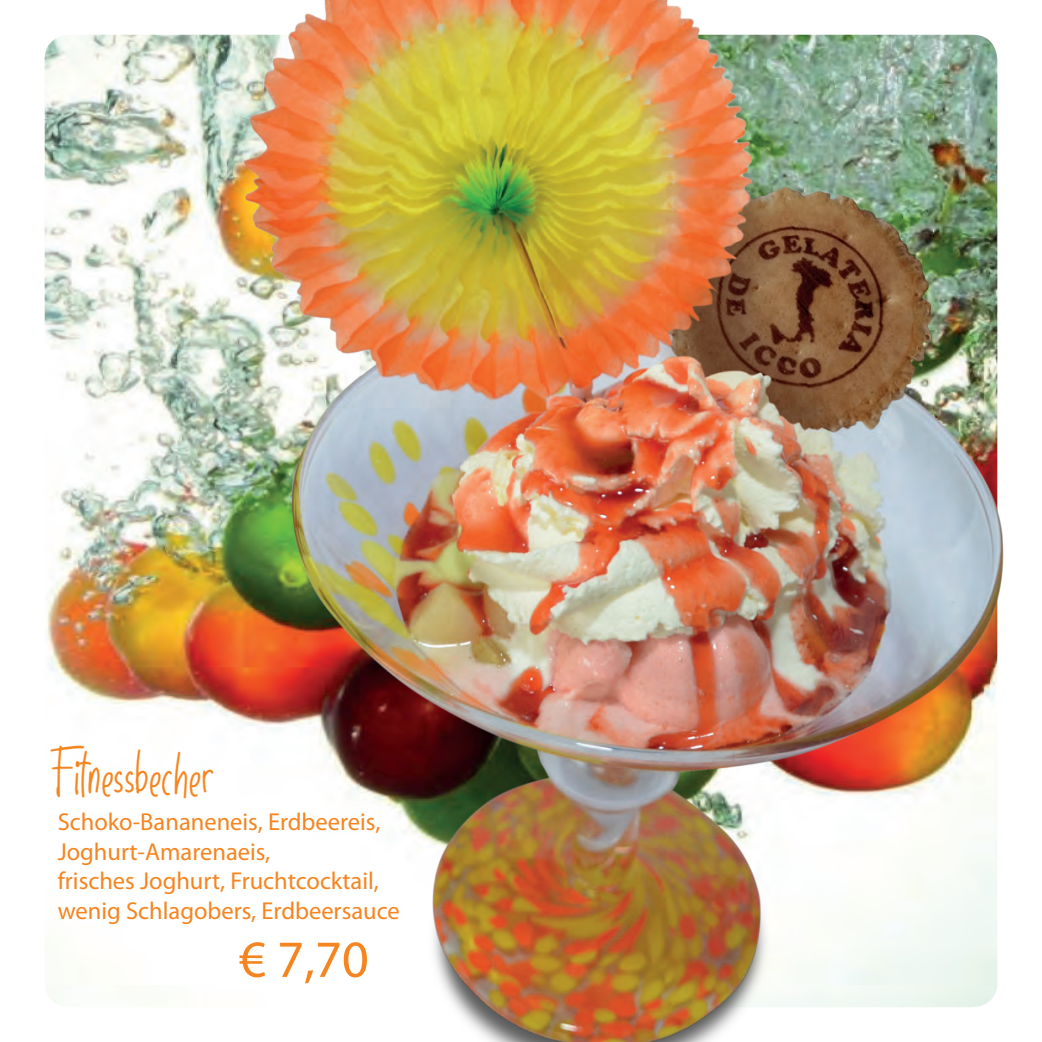
<style>
.page{position:relative;width:1042px;height:1042px;background:#fff}
.page>*{position:absolute;margin:0;border:0;box-sizing:border-box;transform-origin:0 0}
.t1{font:52.5px "Myriad Pro";color:#f58520}
.t2{font:42px "Sunday Holiday";color:#f58520}
.t3{font:24.5px/29.4px "Myriad Pro";color:#f58520}
</style>
<div class="page">
<img style="left:45px;top:35px;width:191px;height:958px">
<img style="left:236px;top:0;width:768px;height:1042px">
<h2 class="t2" style="left:55px;top:753px;width:160px">Fitnessbecher</h2>
<p class="t3" style="left:58px;top:808px;width:324px">Schoko-Bananeneis, Erdbeereis,</p>
<p class="t3" style="left:58px;top:837px;width:322px">Joghurt-Amarenaeis,<br>frisches Joghurt, Fruchtcocktail,</p>
<p class="t3" style="left:58px;top:896px;width:343px">wenig Schlagobers, Erdbeersauce</p>
<h1 class="t1" style="left:239px;top:930px;width:131px">€ 7,70</h1>
</div>
